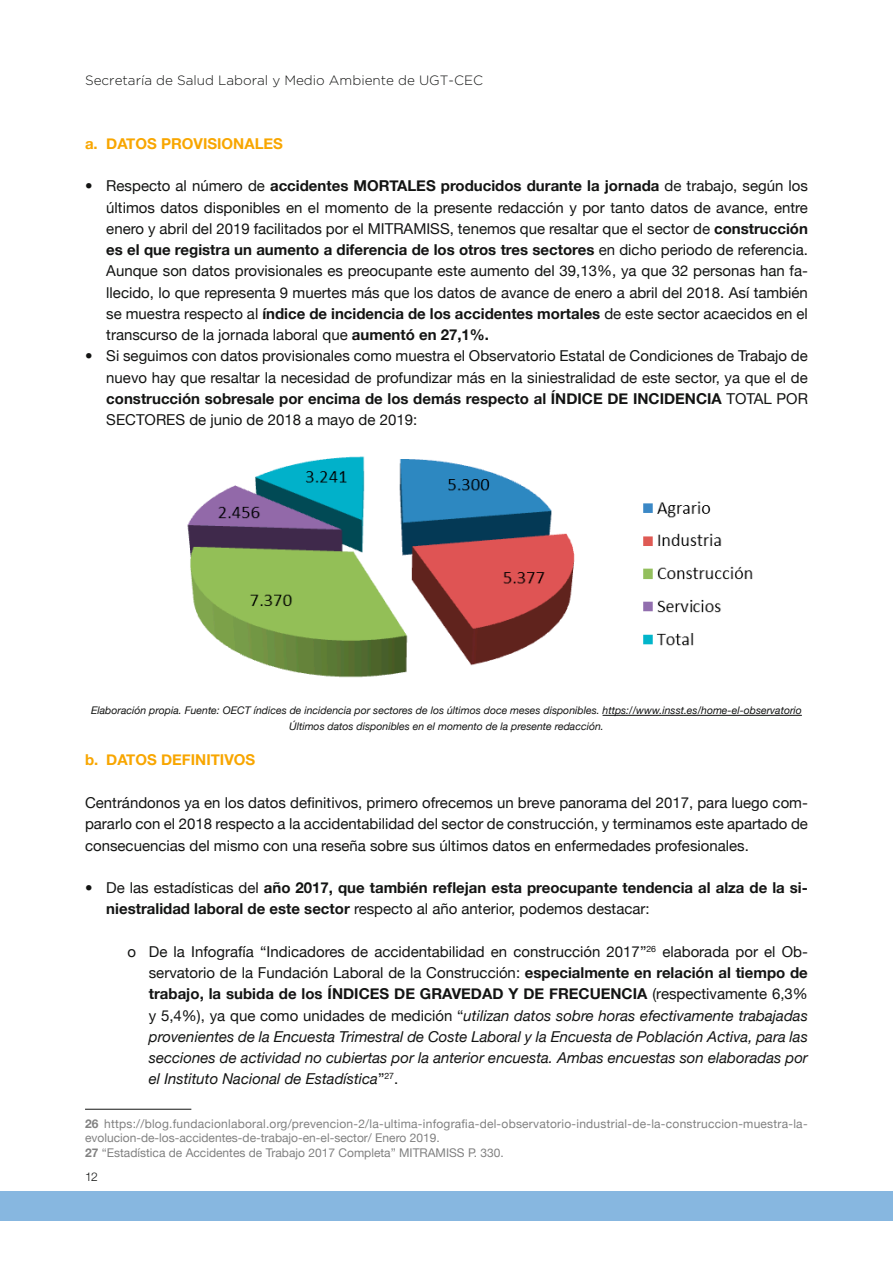
<style>
.page{position:relative;width:893px;height:1263px;background:#fff}
.page>*{position:absolute;margin:0;border:0;box-sizing:border-box;transform-origin:0 0}
.t1{font:15px/21.3px "Helvetica Neue";color:#131413}
.t2{font:italic 15px/21.3px "Helvetica Neue";color:#131413;text-align:justify}
.t3{font:700 15px/21.3px "Helvetica Neue";color:#131413}
.t4{font:700 15px "Helvetica Neue";color:#f8a600}
.t5{font:300 13.5px "Gotham";color:#131413}
.t6{font:12px/14.4px "Helvetica Neue";color:#818181}
.t7{font:300 12px "Helvetica Neue";color:#131413}
.t8{font:italic 10.5px/15.8px "Helvetica Neue";color:#131413;text-align:center}
.s1{font-weight:700}
.s2{font-weight:400}
.s3{font-style:normal}
.s4{font-weight:700;font-style:normal}
</style>
<div class="page">
<div style="left:0;top:1191px;width:893px;height:29px;background:#87b7e0"></div>
<hr style="left:603px;top:715px;width:199px;height:1px;background:#131413">
<hr style="left:85px;top:1109px;width:106px;height:1px;background:#131413">
<img style="left:187px;top:456px;width:566px;height:222px">
<p class="t5" style="left:85px;top:72px;width:400px">Secretaría de Salud Laboral y Medio Ambiente de UGT-CEC</p>
<p class="t4" style="left:85px;top:132px;width:199px">a. DATOS PROVISIONALES</p>
<p class="t1" style="left:106px;top:176px;width:703px">Respecto al número de <span class="s1">accidentes MORTALES producidos durante la jornada</span> de trabajo, según los últimos datos disponibles en el momento de la presente redacción y por tanto datos de avance, entre enero y abril del 2019 facilitados por el MITRAMISS, tenemos que resaltar que el sector de <span class="s1">construcción es el que registra un aumento a diferencia de los otros tres sectores</span> en dicho periodo de referencia.<br>Aunque son datos provisionales es preocupante este aumento del 39,13%, ya que 32 personas han fa&shy;llecido, lo que representa 9 muertes más que los datos de avance de enero a abril del 2018. Así también se muestra respecto al <span class="s1">índice de incidencia de los accidentes mortales</span> de este sector acaecidos en el transcurso de la jornada laboral que <span class="s1">aumentó en 27,1%.<br></span>Si seguimos con datos provisionales como muestra el Observatorio Estatal de Condiciones de Trabajo de nuevo hay que resaltar la necesidad de profundizar más en la siniestralidad de este sector, ya que el de <span class="s1">construcción sobresale por encima de los demás respecto al ÍNDICE DE INCIDENCIA</span> TOTAL POR SECTORES de junio de 2018 a mayo de 2019:</p>
<p class="t8" style="left:91px;top:703px;width:712px">Elaboración propia. Fuente: OECT índices de incidencia por sectores de los últimos doce meses disponibles. https://www.insst.es/home-el-observatorio<br>Últimos datos disponibles en el momento de la presente redacción.</p>
<p class="t4" style="left:85px;top:748px;width:172px">b. DATOS DEFINITIVOS</p>
<p class="t1" style="left:85px;top:793px;width:724px;text-align:justify">Centrándonos ya en los datos definitivos, primero ofrecemos un breve panorama del 2017, para luego com&shy;pararlo con el 2018 respecto a la accidentabilidad del sector de construcción, y terminamos este apartado de consecuencias del mismo con una reseña sobre sus últimos datos en enfermedades profesionales.</p>
<p class="t3" style="left:106px;top:877px;width:703px"><span class="s2">De las estadísticas del</span> año 2017, que también reflejan esta preocupante tendencia al alza de la si&shy;niestralidad laboral de este sector <span class="s2">respecto al año anterior, podemos destacar:</span></p>
<p class="t2" style="left:149px;top:942px;width:661px;text-indent:-21px"><span class="s3">ο De la Infografía “Indicadores de accidentabilidad en construcción 2017”</span><sup>26</sup> <span class="s3">elaborada por el Ob&shy;servatorio de la Fundación Laboral de la Construcción:</span> <span class="s4">especialmente en relación al tiempo de trabajo, la subida de los ÍNDICES DE GRAVEDAD Y DE FRECUENCIA</span> <span class="s3">(respectivamente 6,3% y 5,4%), ya que como unidades de medición “</span>utilizan datos sobre horas efectivamente trabajadas provenientes de la Encuesta Trimestral de Coste Laboral y la Encuesta de Población Activa, para las secciones de actividad no cubiertas por la anterior encuesta. Ambas encuestas son elaboradas por el Instituto Nacional de Estadística<span class="s3">”</span><sup>27</sup><span class="s3">.</span></p>
<p class="t6" style="left:85px;top:1117px;width:724px"><span class="s1">26</span> https://blog.fundacionlaboral.org/prevencion-2/la-ultima-infografia-del-observatorio-industrial-de-la-construccion-muestra-la&shy;evolucion-de-los-accidentes-de-trabajo-en-el-sector/ Enero 2019.<br><span class="s1">27</span> “Estadística de Accidentes de Trabajo 2017 Completa” MITRAMISS P. 330.</p>
<p class="t7" style="left:85px;top:1167px;width:14px">12</p>
</div>
